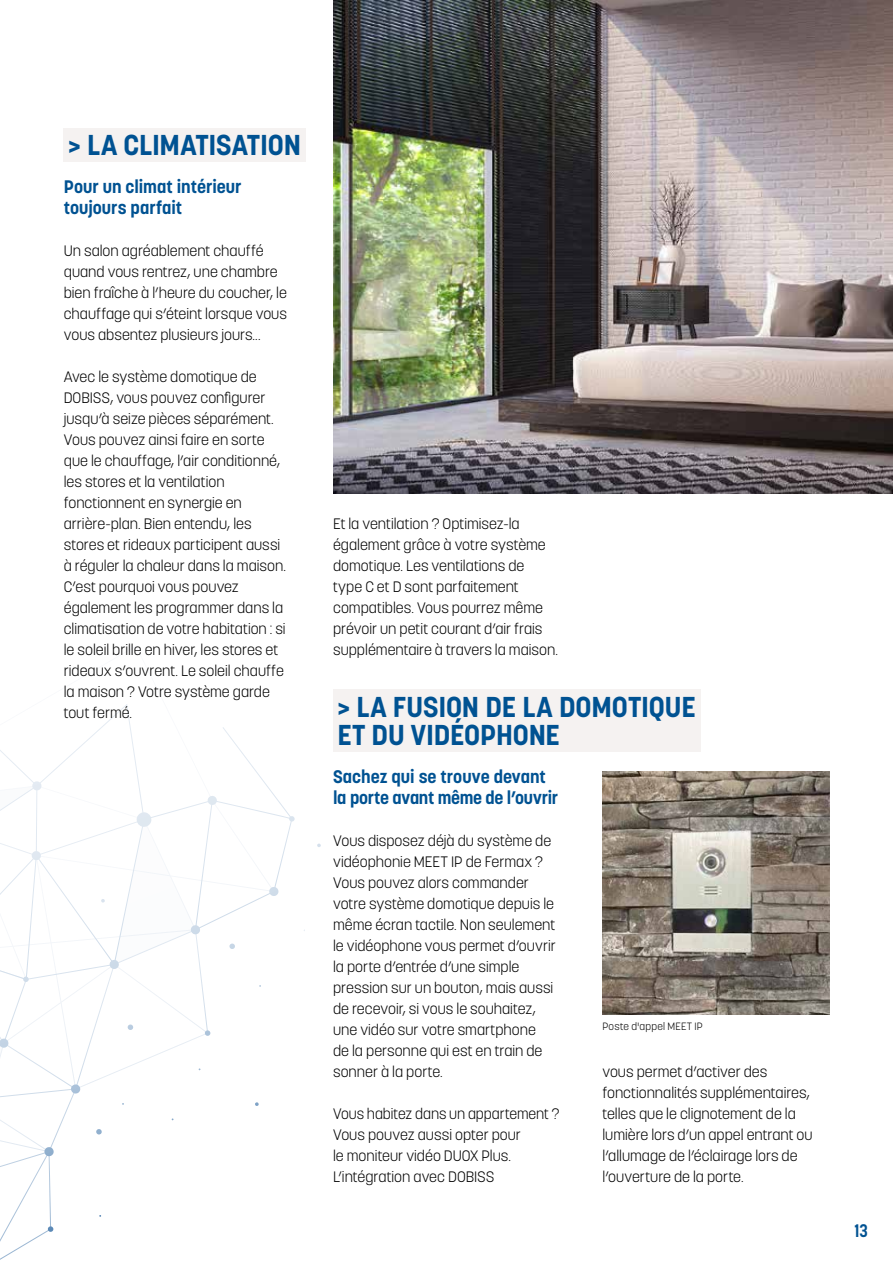
<style>
.page{position:relative;width:893px;height:1263px;background:#fff}
.page>*{position:absolute;margin:0;border:0;box-sizing:border-box;transform-origin:0 0}
.t1{font:700 28.5px/28.5px "Korolev";letter-spacing:-.005em;color:#005292}
.t2{font:700 18px/21px "Korolev";letter-spacing:-.005em;color:#005292}
.t3{font:700 18px "Korolev Condensed";color:#005292}
.t4{font:300 15px/21px "Korolev";color:#000}
.t5{font:300 10.5px "Korolev";letter-spacing:.02em;color:#000}
</style>
<div class="page">
<svg style="left:317px;top:843px;width:4px;height:4px"></svg>
<svg style="left:0;top:704px;width:295px;height:556px"></svg>
<img style="left:333px;top:0;width:560px;height:493px">
<img style="left:602px;top:772px;width:227px;height:242px">
<div style="left:64px;top:128px;width:242px;height:34px;background:#f5f2f1"></div>
<div style="left:333px;top:689px;width:368px;height:63px;background:#f5f2f1"></div>
<h1 class="t1" style="left:68px;top:131px;width:234px">&gt; LA CLIMATISATION</h1>
<p class="t2" style="left:64px;top:176px;width:179px">Pour un climat intérieur toujours parfait</p>
<p class="t4" style="left:64px;top:241px;width:225px">Un salon agréablement chauffé quand vous rentrez, une chambre bien fraîche à l’heure du coucher, le chauffage qui s’éteint lorsque vous vous absentez plusieurs jours...</p>
<p class="t4" style="left:64px;top:367px;width:224px">Avec le système domotique de<br>DOBISS, vous pouvez configurer jusqu’à seize pièces séparément.<br>Vous pouvez ainsi faire en sorte que le chauffage, l’air conditionné, les stores et la ventilation fonctionnent en synergie en arrière-plan. Bien entendu, les stores et rideaux participent aussi à réguler la chaleur dans la maison.<br>C’est pourquoi vous pouvez également les programmer dans la climatisation de votre habitation : si le soleil brille en hiver, les stores et rideaux s’ouvrent. Le soleil chauffe la maison ? Votre système garde tout fermé.</p>
<p class="t4" style="left:333px;top:514px;width:226px">Et la ventilation ? Optimisez-la également grâce à votre système domotique. Les ventilations de<br>type C et D sont parfaitement compatibles. Vous pourrez même prévoir un petit courant d’air frais supplémentaire à travers la maison.</p>
<h1 class="t1" style="left:337px;top:692px;width:360px">&gt; LA FUSION DE LA DOMOTIQUE<br>ET DU VIDÉOPHONE</h1>
<p class="t2" style="left:333px;top:766px;width:227px">Sachez qui se trouve devant la porte avant même de l’ouvrir</p>
<p class="t4" style="left:333px;top:830px;width:224px">Vous disposez déjà du système de vidéophonie MEET IP de Fermax ?<br>Vous pouvez alors commander votre système domotique depuis le même écran tactile. Non seulement le vidéophone vous permet d’ouvrir la porte d’entrée d’une simple pression sur un bouton, mais aussi de recevoir, si vous le souhaitez, une vidéo sur votre smartphone<br>de la personne qui est en train de sonner à la porte.</p>
<p class="t4" style="left:333px;top:1103px;width:228px">Vous habitez dans un appartement ?<br>Vous pouvez aussi opter pour<br>le moniteur vidéo DUOX Plus.<br>L’intégration avec DOBISS</p>
<p class="t5" style="left:602px;top:1019px;width:102px">Poste d'appel MEET IP</p>
<p class="t4" style="left:602px;top:1061px;width:212px">vous permet d’activer des fonctionnalités supplémentaires, telles que le clignotement de la lumière lors d’un appel entrant ou l’allumage de l’éclairage lors de l’ouverture de la porte.</p>
<p class="t3" style="left:854px;top:1220px;width:15px">13</p>
</div>
